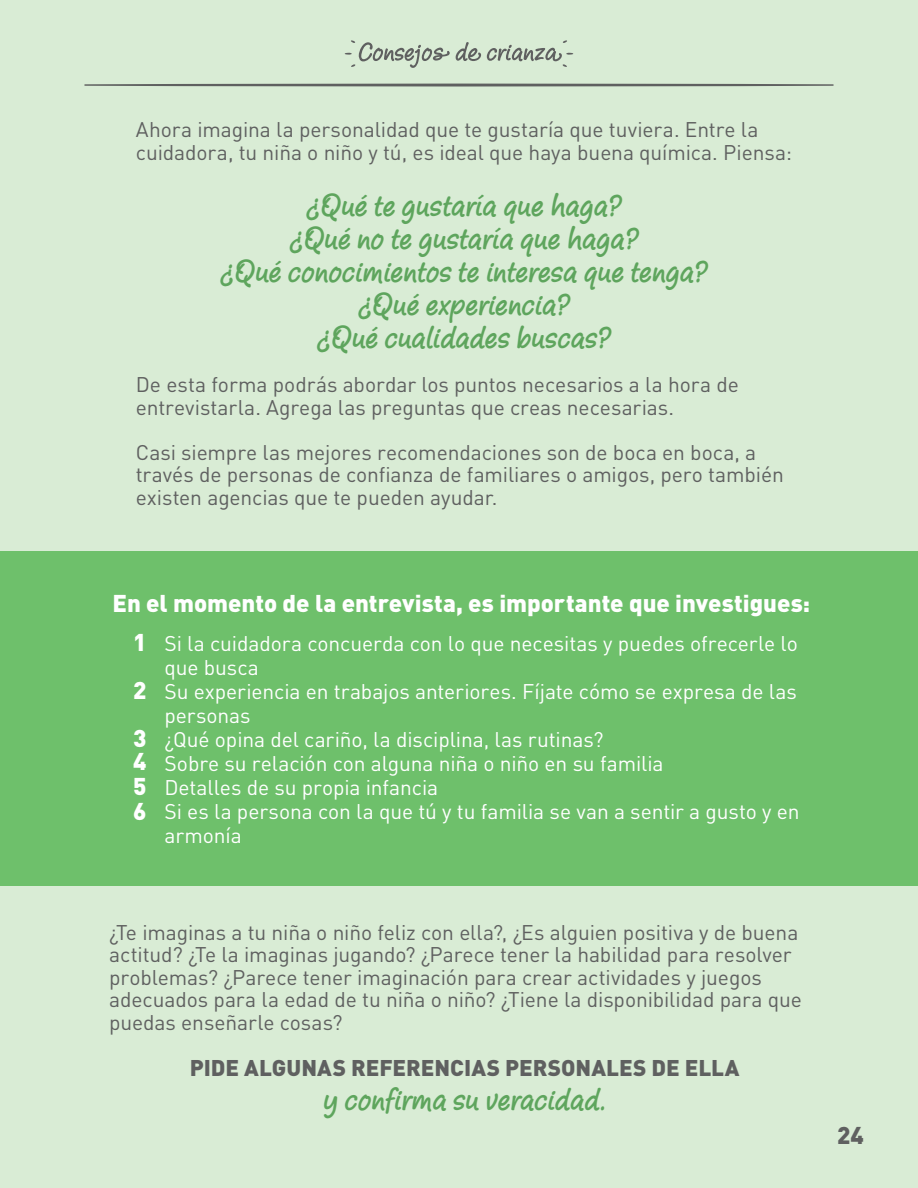
<style>
.page{position:relative;width:918px;height:1188px;background:#d9ecd5}
.page>*{position:absolute;margin:0;border:0;box-sizing:border-box;transform-origin:0 0}
.t1{font:700 30px/33px "Pony Tale Pro";color:#5ea55d;text-align:center}
.t2{font:900 24px/48.2px "DIN";color:#fff;text-align:justify}
.t3{font:900 24px "DIN";color:#5f6060}
.t4{font:900 22.5px "DIN";color:#5f6060}
.t5{font:21px/22.5px "DIN";letter-spacing:-.005em;color:#5f6060}
.t6{font:21px/24px "DIN";letter-spacing:-.005em;color:#fff}
</style>
<div class="page">
<div style="left:0;top:551px;width:918px;height:334px;background:#6ec06b"></div>
<svg style="left:456px;top:42px;width:25px;height:19px"></svg>
<svg style="left:487px;top:40px;width:86px;height:27px"></svg>
<svg style="left:345px;top:40px;width:105px;height:28px"></svg>
<svg style="left:84px;top:84px;width:750px;height:3px;background:#7f857f"></svg>
<p class="t5" style="left:136px;top:118px;width:658px">Ahora imagina la personalidad que te gustaría que tuviera. Entre la cuidadora, tu niña o niño y tú, es ideal que haya buena química. Piensa:</p>
<h1 class="t1" style="left:219px;top:190px;width:492px">¿Qué te gustaría que haga?<br>¿Qué no te gustaría que haga?<br>¿Qué conocimientos te interesa que tenga? ¿Qué experiencia?<br>¿Qué cualidades buscas?</h1>
<p class="t5" style="left:136px;top:373px;width:604px">De esta forma podrás abordar los puntos necesarios a la hora de entrevistarla. Agrega las preguntas que creas necesarias.</p>
<p class="t5" style="left:136px;top:440px;width:649px">Casi siempre las mejores recomendaciones son de boca en boca, a través de personas de confianza de familiares o amigos, pero también existen agencias que te pueden ayudar.</p>
<p class="t2" style="left:113px;top:577px;width:699px">En el momento de la entrevista, es importante que investigues:</p>
<p class="t2" style="left:133px;top:617px;width:15px">1<br>2<br>3</p>
<p class="t2" style="left:133px;top:748px;width:15px;line-height:25px">4<br>5<br>6</p>
<p class="t6" style="left:164px;top:631px;width:637px">Si la cuidadora concuerda con lo que necesitas y puedes ofrecerle lo que busca<br>Su experiencia en trabajos anteriores. Fíjate cómo se expresa de las personas<br>¿Qué opina del cariño, la disciplina, las rutinas?<br>Sobre su relación con alguna niña o niño en su familia<br>Detalles de su propia infancia<br>Si es la persona con la que tú y tu familia se van a sentir a gusto y en armonía</p>
<p class="t5" style="left:109px;top:921px;width:694px">¿Te imaginas a tu niña o niño feliz con ella?, ¿Es alguien positiva y de buena actitud? ¿Te la imaginas jugando? ¿Parece tener la habilidad para resolver problemas? ¿Parece tener imaginación para crear actividades y juegos adecuados para la edad de tu niña o niño? ¿Tiene la disponibilidad para que puedas enseñarle cosas?</p>
<p class="t4" style="left:190px;top:1053px;width:551px">PIDE ALGUNAS REFERENCIAS PERSONALES DE ELLA</p>
<h1 class="t1" style="left:324px;top:1084px;width:283px">y confirma su veracidad.</h1>
<p class="t3" style="left:837px;top:1119px;width:28px">24</p>
</div>
